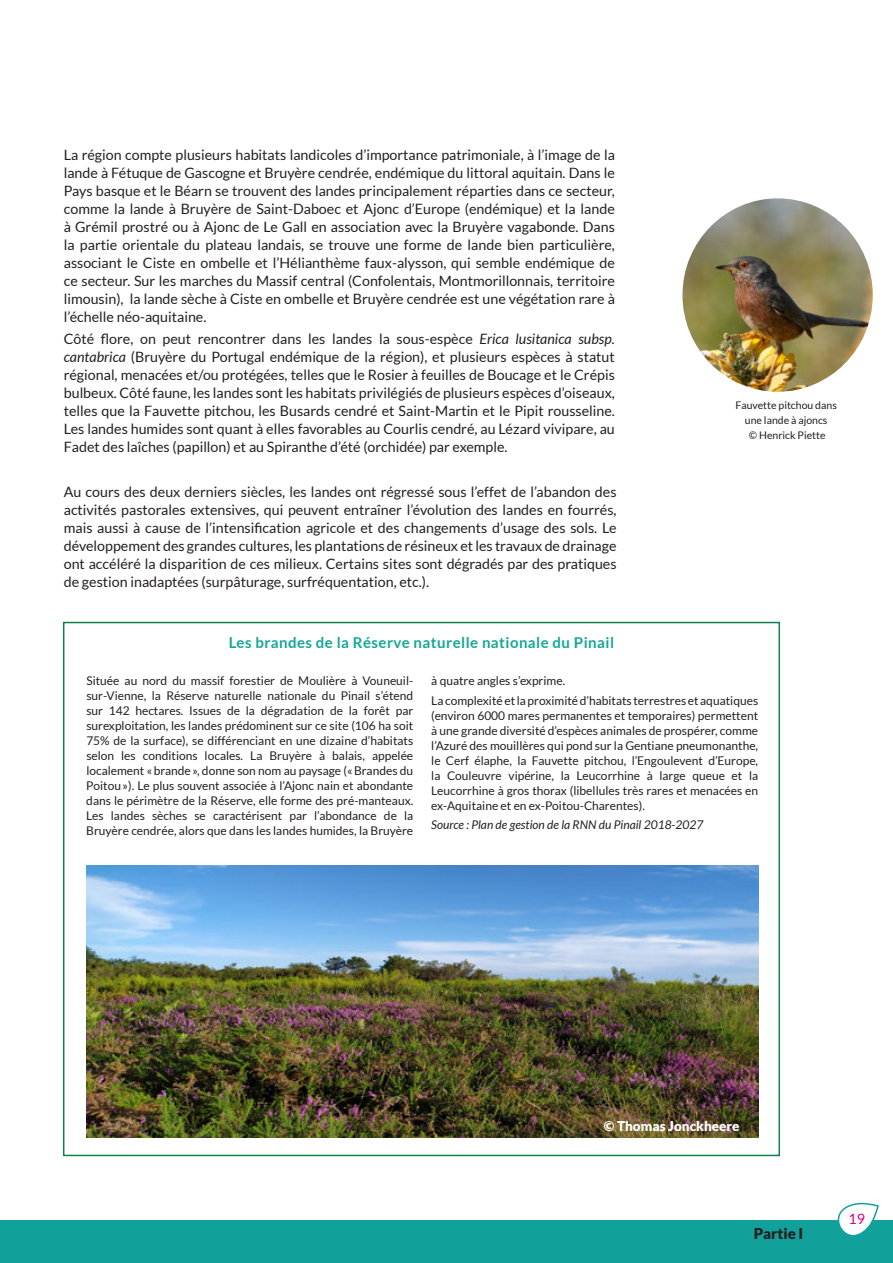
<style>
.page{position:relative;width:893px;height:1263px;background:#fff}
.page>*{position:absolute;margin:0;border:0;box-sizing:border-box;transform-origin:0 0}
.t1{font:700 15px "Lato";letter-spacing:.03em;color:#15a796}
.t2{font:900 15px "Lato";color:#231f20}
.t3{font:14.25px/18px "Lato";color:#231f20;text-align:justify}
.t4{font:14.25px "Lato";color:#d6017f}
.t5{font:900 13.5px "Lato";color:#fff}
.t6{font:12px/15px "Lato";color:#231f20;text-align:justify}
.t7{font:italic 12px "Lato";color:#231f20}
.t8{font:10.5px/15px "Lato";color:#231f20;text-align:center}
.s1{font-style:italic}
</style>
<div class="page">
<div style="left:0;top:1220px;width:893px;height:43px;background:#12a19a"></div>
<svg style="left:837px;top:1202px;width:42px;height:33px"></svg>
<img style="left:86px;top:865px;width:672px;height:272px">
<img style="left:682px;top:198px;width:191px;height:194px">
<p class="t3" style="left:64px;top:146px;width:553px">La région compte plusieurs habitats landicoles d’importance patrimoniale, à l’image de la lande à Fétuque de Gascogne et Bruyère cendrée, endémique du littoral aquitain. Dans le Pays basque et le Béarn se trouvent des landes principalement réparties dans ce secteur, comme la lande à Bruyère de Saint-Daboec et Ajonc d’Europe (endémique) et la lande à Grémil prostré ou à Ajonc de Le Gall en association avec la Bruyère vagabonde. Dans la partie orientale du plateau landais, se trouve une forme de lande bien particulière, associant le Ciste en ombelle et l’Hélianthème faux-alysson, qui semble endémique de ce secteur. Sur les marches du Massif central (Confolentais, Montmorillonnais, territoire limousin), la lande sèche à Ciste en ombelle et Bruyère cendrée est une végétation rare à l’échelle néo-aquitaine.</p>
<p class="t3" style="left:64px;top:330px;width:553px">Côté flore, on peut rencontrer dans les landes la sous-espèce <span class="s1">Erica lusitanica subsp. cantabrica</span> (Bruyère du Portugal endémique de la région), et plusieurs espèces à statut régional, menacées et/ou protégées, telles que le Rosier à feuilles de Boucage et le Crépis bulbeux. Côté faune, les landes sont les habitats privilégiés de plusieurs espèces d’oiseaux, telles que la Fauvette pitchou, les Busards cendré et Saint-Martin et le Pipit rousseline.<br>Les landes humides sont quant à elles favorables au Courlis cendré, au Lézard vivipare, au Fadet des laîches (papillon) et au Spiranthe d’été (orchidée) par exemple.</p>
<p class="t3" style="left:64px;top:482px;width:554px">Au cours des deux derniers siècles, les landes ont régressé sous l’effet de l’abandon des activités pastorales extensives, qui peuvent entraîner l’évolution des landes en fourrés, mais aussi à cause de l’intensification agricole et des changements d’usage des sols. Le développement des grandes cultures, les plantations de résineux et les travaux de drainage ont accéléré la disparition de ces milieux. Certains sites sont dégradés par des pratiques de gestion inadaptées (surpâturage, surfréquentation, etc.).</p>
<p class="t8" style="left:735px;top:397px;width:103px">Fauvette pitchou dans une lande à ajoncs<br>© Henrick Piette</p>
<p class="t1" style="left:229px;top:634px;width:387px">Les brandes de la Réserve naturelle nationale du Pinail</p>
<p class="t6" style="left:86px;top:673px;width:328px">Située au nord du massif forestier de Moulière à Vouneuil&shy;sur-Vienne, la Réserve naturelle nationale du Pinail s’étend sur 142 hectares. Issues de la dégradation de la forêt par surexploitation, les landes prédominent sur ce site (106 ha soit 75% de la surface), se différenciant en une dizaine d’habitats selon les conditions locales. La Bruyère à balais, appelée localement «brande», donne son nom au paysage («Brandes du Poitou»). Le plus souvent associée à l’Ajonc nain et abondante dans le périmètre de la Réserve, elle forme des pré-manteaux.<br>Les landes sèches se caractérisent par l’abondance de la Bruyère cendrée, alors que dans les landes humides, la Bruyère</p>
<p class="t6" style="left:431px;top:671px;width:328px;line-height:19.2px">à quatre angles s’exprime.<br>La complexité et la proximité d’habitats terrestres et aquatiques</p>
<p class="t6" style="left:431px;top:708px;width:328px">(environ 6000 mares permanentes et temporaires) permettent à une grande diversité d’espèces animales de prospérer, comme l’Azuré des mouillères qui pond sur la Gentiane pneumonanthe, le Cerf élaphe, la Fauvette pitchou, l’Engoulevent d’Europe, la Couleuvre vipérine, la Leucorrhine à large queue et la Leucorrhine à gros thorax (libellules très rares et menacées en ex-Aquitaine et en ex-Poitou-Charentes).</p>
<p class="t7" style="left:431px;top:818px;width:274px">Source : Plan de gestion de la RNN du Pinail 2018-2027</p>
<p class="t5" style="left:604px;top:1118px;width:137px">© Thomas Jonckheere</p>
<p class="t2" style="left:754px;top:1225px;width:51px">Partie I</p>
<p class="t4" style="left:849px;top:1211px;width:18px">19</p>
</div>
